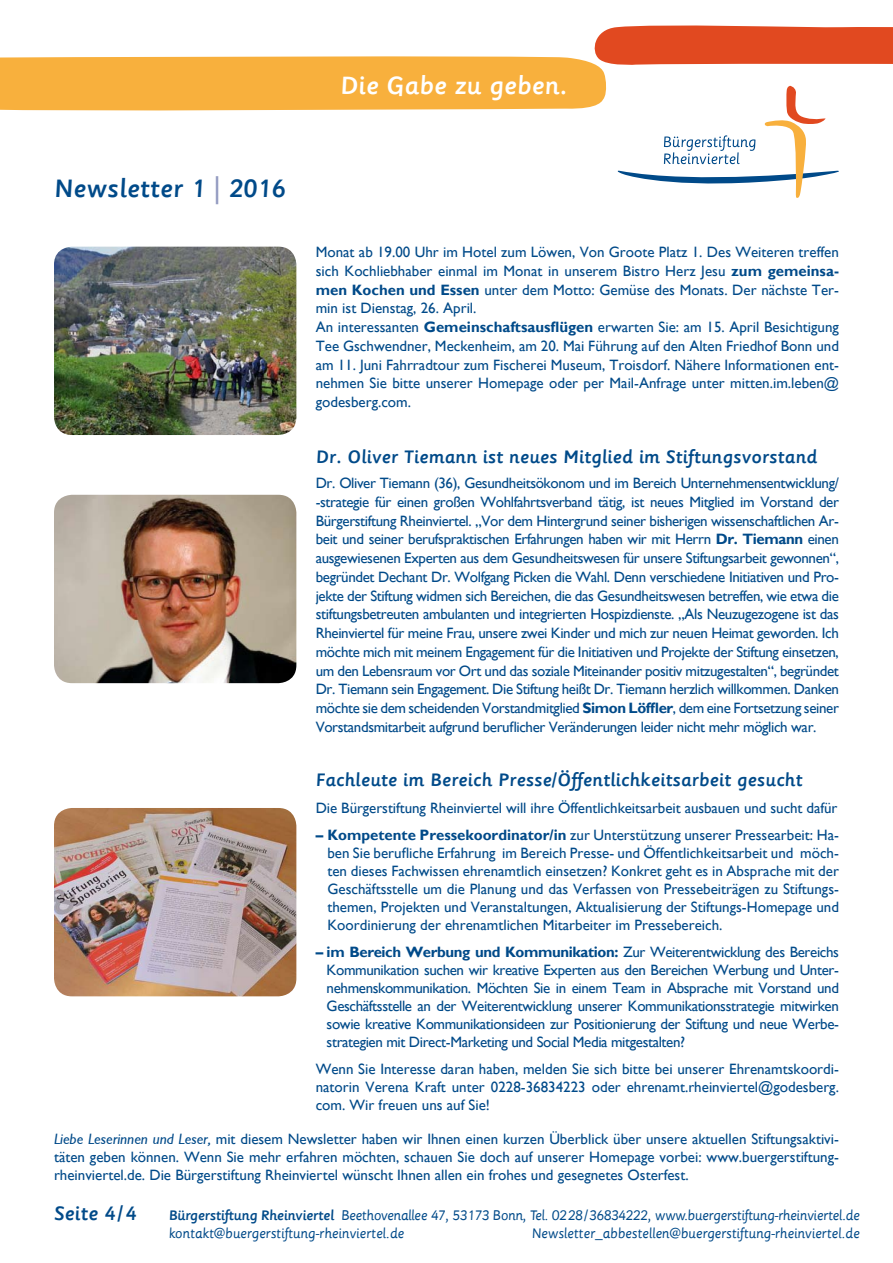
<style>
.page{position:relative;width:893px;height:1263px;background:#fff}
.page>*{position:absolute;margin:0;border:0;box-sizing:border-box;transform-origin:0 0}
.t1{font:500 27.15px "Sassoon Primary Com";letter-spacing:.005em;color:#004a89}
.t2{font:500 27px "Sassoon Primary Com";color:#fff}
.t3{font:500 21px "Sassoon Primary Com";letter-spacing:.005em;color:#004a89}
.t4{font:500 19.5px "Sassoon Primary Com";color:#004a89}
.t5{font:15px/18.8px "Gill Sans";color:#004a89;text-align:justify}
.t6{font:14.85px/17.9px "Sassoon Primary Com";letter-spacing:-.01em;color:#004a89}
.s1{color:#929ac0}
.s2{font-weight:700}
.s3{font-family:"Gill S Si";font-style:italic}
.s4{font-weight:500}
</style>
<div class="page">
<svg style="left:0;top:25px;width:893px;height:173px"></svg>
<img style="left:54px;top:808px;width:242px;height:188px">
<img style="left:54px;top:247px;width:242px;height:188px">
<img style="left:54px;top:495px;width:242px;height:188px">
<h1 class="t1" style="left:54px;top:173px;width:233px">Newsletter 1 <span class="s1">|</span> 2016</h1>
<h2 class="t2" style="left:340px;top:70px;width:228px">Die Gabe zu geben.</h2>
<p class="t5" style="left:316px;top:243px;width:525px;text-align:left">Monat ab 19.00 Uhr im Hotel zum Löwen, Von Groote Platz 1. Des Weiteren treffen sich Kochliebhaber einmal im Monat in unserem Bistro Herz Jesu <span class="s2">zum gemeinsa&shy;men Kochen und Essen</span> unter dem Motto: Gemüse des Monats. Der nächste Ter&shy;min ist Dienstag, 26. April.<br>An interessanten <span class="s2">Gemeinschaftsausflügen</span> erwarten Sie: am 15. April Besichtigung Tee Gschwendner, Meckenheim, am 20. Mai Führung auf den Alten Friedhof Bonn und am 11. Juni Fahrradtour zum Fischerei Museum, Troisdorf. Nähere Informationen ent&shy;nehmen Sie bitte unserer Homepage oder per Mail-Anfrage unter mitten.im.leben@ godesberg.com.</p>
<h3 class="t4" style="left:316px;top:445px;width:503px">Dr. Oliver Tiemann ist neues Mitglied im Stiftungsvorstand</h3>
<p class="t5" style="left:316px;top:474px;width:525px">Dr. Oliver Tiemann (36), Gesundheitsökonom und im Bereich Unternehmensentwicklung/ -strategie für einen großen Wohlfahrtsverband tätig, ist neues Mitglied im Vorstand der Bürgerstiftung Rheinviertel. „Vor dem Hintergrund seiner bisherigen wissenschaftlichen Ar&shy;beit und seiner berufspraktischen Erfahrungen haben wir mit Herrn <span class="s2">Dr. Tiemann</span> einen ausgewiesenen Experten aus dem Gesundheitswesen für unsere Stiftungsarbeit gewonnen“, begründet Dechant Dr. Wolfgang Picken die Wahl. Denn verschiedene Initiativen und Pro&shy;jekte der Stiftung widmen sich Bereichen, die das Gesundheitswesen betreffen, wie etwa die stiftungsbetreuten ambulanten und integrierten Hospizdienste. „Als Neuzugezogene ist das Rheinviertel für meine Frau, unsere zwei Kinder und mich zur neuen Heimat geworden. Ich möchte mich mit meinem Engagement für die Initiativen und Projekte der Stiftung einsetzen, um den Lebensraum vor Ort und das soziale Miteinander positiv mitzugestalten“, begründet Dr. Tiemann sein Engagement. Die Stiftung heißt Dr. Tiemann herzlich willkommen. Danken möchte sie dem scheidenden Vorstandmitglied <span class="s2">Simon Löffler</span>, dem eine Fortsetzung seiner Vorstandsmitarbeit aufgrund beruflicher Veränderungen leider nicht mehr möglich war.</p>
<h3 class="t4" style="left:316px;top:768px;width:488px">Fachleute im Bereich Presse/Öffentlichkeitsarbeit gesucht</h3>
<p class="t5" style="left:316px;top:799px;width:523px">Die Bürgerstiftung Rheinviertel will ihre Öffentlichkeitsarbeit ausbauen und sucht dafür</p>
<p class="t5" style="left:327px;top:826px;width:513px;line-height:18px;text-indent:-12px"><span class="s2">– Kompetente Pressekoordinator/in</span> zur Unterstützung unserer Pressearbeit: Ha&shy;ben Sie berufliche Erfahrung im Bereich Presse- und Öffentlichkeitsarbeit und möch&shy;ten dieses Fachwissen ehrenamtlich einsetzen? Konkret geht es in Absprache mit der Geschäftsstelle um die Planung und das Verfassen von Pressebeiträgen zu Stiftungs&shy;themen, Projekten und Veranstaltungen, Aktualisierung der Stiftungs-Homepage und Koordinierung der ehrenamtlichen Mitarbeiter im Pressebereich.</p>
<p class="t5" style="left:327px;top:943px;width:514px;line-height:18px;text-indent:-11px"><span class="s2">– im Bereich Werbung und Kommunikation:</span> Zur Weiterentwicklung des Bereichs Kommunikation suchen wir kreative Experten aus den Bereichen Werbung und Unter&shy;nehmenskommunikation. Möchten Sie in einem Team in Absprache mit Vorstand und Geschäftsstelle an der Weiterentwicklung unserer Kommunikationsstrategie mitwirken sowie kreative Kommunikationsideen zur Positionierung der Stiftung und neue Werbe&shy;strategien mit Direct-Marketing und Social Media mitgestalten?</p>
<p class="t5" style="left:316px;top:1060px;width:525px;line-height:18px">Wenn Sie Interesse daran haben, melden Sie sich bitte bei unserer Ehrenamtskoordi&shy;natorin Verena Kraft unter 0228-36834223 oder ehrenamt.rheinviertel@godesberg. com. Wir freuen uns auf Sie!</p>
<p class="t5" style="left:54px;top:1130px;width:786px;line-height:18px"><span class="s3">Liebe Leserinnen und Leser,</span> mit diesem Newsletter haben wir Ihnen einen kurzen Überblick über unsere aktuellen Stiftungsaktivi&shy;täten geben können. Wenn Sie mehr erfahren möchten, schauen Sie doch auf unserer Homepage vorbei: www.buergerstiftung&shy;rheinviertel.de. Die Bürgerstiftung Rheinviertel wünscht Ihnen allen ein frohes und gesegnetes Osterfest.</p>
<h3 class="t3" style="left:54px;top:1201px;width:84px">Seite 4/4</h3>
<p class="t6" style="left:169px;top:1206px;width:693px"><span class="s4">Bürgerstiftung Rheinviertel</span> Beethovenallee 47, 53173 Bonn, Tel. 0228/36834222, www.buergerstiftung-rheinviertel.de kontakt@buergerstiftung-rheinviertel.de</p>
<p class="t6" style="left:532px;top:1224px;width:329px">Newsletter_abbestellen@buergerstiftung-rheinviertel.de</p>
</div>
